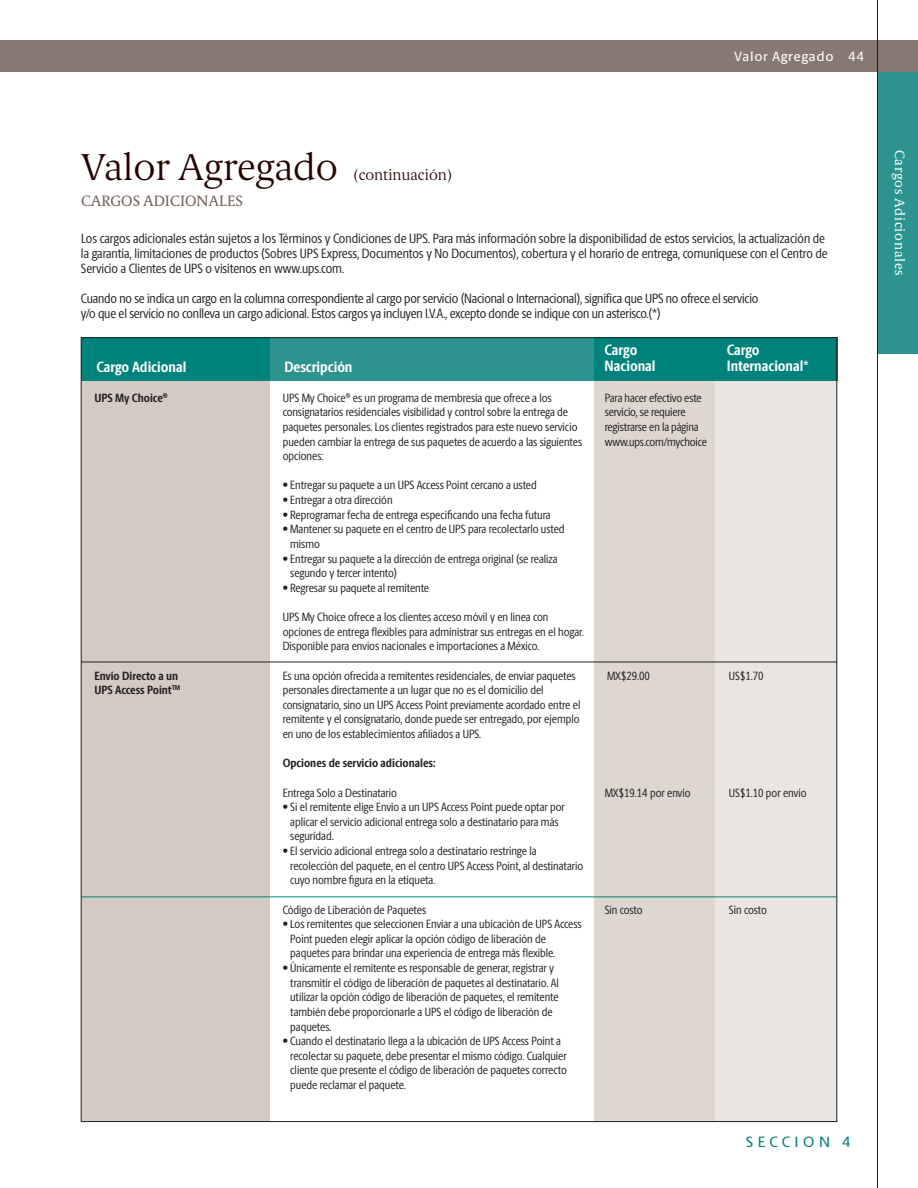
<style>
.page{position:relative;width:918px;height:1188px;background:#fff}
.page>*{position:absolute;margin:0;border:0;box-sizing:border-box;transform-origin:0 0}
.t1{font:200 37.5px "UPS Berlingske Serif Tx";color:#230300}
.t2{font:700 15px/16.5px "UPS Berlingske Sans Cn";color:#fff}
.t3{font:15px "UPS Berlingske Serif Tx";color:#75625c}
.t4{font:200 15px "UPS Berlingske Serif Tx";color:#230300}
.t5{font:500 15px "UPS Berlingske Sans";letter-spacing:.29em;color:#00827c}
.t6{font:13.5px/15px "UPS Berlingske Sans Cn";letter-spacing:-.01em;color:#231f20}
.t7{font:13.5px "UPS Berlingske Serif Tx";letter-spacing:.05em;color:#fff}
.t8{font:500 13.5px "UPS Berlingske Sans";letter-spacing:.045em;color:#fff}
.t9{font:12px/14.7px "UPS Berlingske Sans Cn";color:#231f20}
.t10{font:700 12px/14.7px "UPS Berlingske Sans Cn";color:#231f20}
</style>
<div class="page">
<div style="left:594px;top:380px;width:122px;height:742px;background:#ded7d0"></div>
<div style="left:716px;top:380px;width:121px;height:742px;background:#e9e6e2"></div>
<div style="left:81px;top:380px;width:189px;height:742px;background:#d2cac3"></div>
<div style="left:81px;top:338px;width:189px;height:43px;background:#00827c"></div>
<div style="left:270px;top:338px;width:324px;height:43px;background:#2d938f"></div>
<div style="left:594px;top:338px;width:243px;height:43px;background:#00827c"></div>
<div style="left:0;top:40px;width:918px;height:32px;background:#887872"></div>
<div style="left:877px;top:72px;width:41px;height:281px;background:#2d938f"></div>
<hr style="left:877px;top:0;width:1px;height:1188px;background:#231f20">
<hr style="left:81px;top:897px;width:756px;height:1px;background:#00827c">
<hr style="left:81px;top:662px;width:756px;height:1px;background:#231f20">
<p class="t8" style="left:734px;top:52px;width:131px">Valor Agregado 44</p>
<h1 class="t1" style="left:81px;top:141px;width:258px">Valor Agregado</h1>
<p class="t3" style="left:81px;top:190px;width:164px">CARGOS ADICIONALES</p>
<p class="t4" style="left:353px;top:164px;width:101px">(continuación)</p>
<p class="t6" style="left:81px;top:232px;width:748px">Los cargos adicionales están sujetos a los Términos y Condiciones de UPS. Para más información sobre la disponibilidad de estos servicios, la actualización de la garantía, limitaciones de productos (Sobres UPS Express, Documentos y No Documentos), cobertura y el horario de entrega, comuníquese con el Centro de<br>Servicio a Clientes de UPS o visítenos en www.ups.com.</p>
<p class="t6" style="left:81px;top:292px;width:679px">Cuando no se indica un cargo en la columna correspondiente al cargo por servicio (Nacional o Internacional), significa que UPS no ofrece el servicio y/o que el servicio no conlleva un cargo adicional. Estos cargos ya incluyen I.V.A., excepto donde se indique con un asterisco.(*)</p>
<p class="t2" style="left:96px;top:358px;width:91px">Cargo Adicional</p>
<p class="t2" style="left:284px;top:358px;width:70px">Descripción</p>
<p class="t10" style="left:94px;top:390px;width:75px">UPS My Choice<sup>®</sup></p>
<p class="t10" style="left:94px;top:668px;width:87px">Envío Directo a un<br>UPS Access Point<sup>TM</sup></p>
<p class="t9" style="left:283px;top:392px;width:301px">UPS My Choice<sup>®</sup> es un programa de membresía que ofrece a los consignatarios residenciales visibilidad y control sobre la entrega de paquetes personales. Los clientes registrados para este nuevo servicio pueden cambiar la entrega de sus paquetes de acuerdo a las siguientes opciones:</p>
<p class="t9" style="left:283px;top:479px;width:256px">• Entregar su paquete a un UPS Access Point cercano a usted</p>
<p class="t9" style="left:283px;top:494px;width:111px">• Entregar a otra dirección</p>
<p class="t9" style="left:283px;top:509px;width:269px">• Reprogramar fecha de entrega especificando una fecha futura</p>
<p class="t9" style="left:290px;top:523px;width:276px;text-indent:-8px">• Mantener su paquete en el centro de UPS para recolectarlo usted mismo</p>
<p class="t9" style="left:290px;top:553px;width:269px;text-indent:-8px">• Entregar su paquete a la dirección de entrega original (se realiza segundo y tercer intento)</p>
<p class="t9" style="left:283px;top:582px;width:148px">• Regresar su paquete al remitente</p>
<p class="t9" style="left:283px;top:611px;width:303px">UPS My Choice ofrece a los clientes acceso móvil y en línea con opciones de entrega flexibles para administrar sus entregas en el hogar.<br>Disponible para envíos nacionales e importaciones a México.</p>
<p class="t9" style="left:283px;top:670px;width:299px">Es una opción ofrecida a remitentes residenciales, de enviar paquetes personales directamente a un lugar que no es el domicilio del consignatario, sino un UPS Access Point previamente acordado entre el remitente y el consignatario, donde puede ser entregado, por ejemplo en uno de los establecimientos afiliados a UPS.</p>
<p class="t10" style="left:283px;top:756px;width:154px">Opciones de servicio adicionales:</p>
<p class="t9" style="left:283px;top:787px;width:116px">Entrega Solo a Destinatario</p>
<p class="t9" style="left:290px;top:801px;width:276px;text-indent:-8px">• Si el remitente elige Envío a un UPS Access Point puede optar por aplicar el servicio adicional entrega solo a destinatario para más seguridad.</p>
<p class="t9" style="left:290px;top:845px;width:295px;text-indent:-8px">• El servicio adicional entrega solo a destinatario restringe la recolección del paquete, en el centro UPS Access Point, al destinatario cuyo nombre figura en la etiqueta.</p>
<p class="t9" style="left:283px;top:904px;width:145px">Código de Liberación de Paquetes</p>
<p class="t9" style="left:290px;top:918px;width:293px;text-indent:-8px">• Los remitentes que seleccionen Enviar a una ubicación de UPS Access<br>Point pueden elegir aplicar la opción código de liberación de paquetes para brindar una experiencia de entrega más flexible.</p>
<p class="t9" style="left:290px;top:962px;width:270px;text-indent:-8px">• Únicamente el remitente es responsable de generar, registrar y transmitir el código de liberación de paquetes al destinatario. Al utilizar la opción código de liberación de paquetes, el remitente también debe proporcionarle a UPS el código de liberación de paquetes.</p>
<p class="t9" style="left:290px;top:1035px;width:278px;text-indent:-8px">• Cuando el destinatario llega a la ubicación de UPS Access Point a recolectar su paquete, debe presentar el mismo código. Cualquier cliente que presente el código de liberación de paquetes correcto puede reclamar el paquete.</p>
<p class="t2" style="left:605px;top:341px;width:52px">Cargo<br>Nacional</p>
<p class="t2" style="left:727px;top:341px;width:83px">Cargo<br>Internacional*</p>
<p class="t9" style="left:605px;top:392px;width:104px">Para hacer efectivo este servicio, se requiere registrarse en la página www.ups.com/mychoice</p>
<p class="t9" style="left:607px;top:670px;width:44px">MX$29.00</p>
<p class="t9" style="left:729px;top:670px;width:36px">US$1.70</p>
<p class="t9" style="left:605px;top:787px;width:87px">MX$19.14 por envío</p>
<p class="t9" style="left:729px;top:787px;width:79px">US$1.10 por envío</p>
<p class="t9" style="left:605px;top:904px;width:39px">Sin costo</p>
<p class="t9" style="left:729px;top:904px;width:39px">Sin costo</p>
<p class="t5" style="left:746px;top:1137px;width:106px">SECCION 4</p>
<p class="t7" style="left:909px;top:150px;width:127px;rotate:90deg">Cargos Adicionales</p>
</div>
